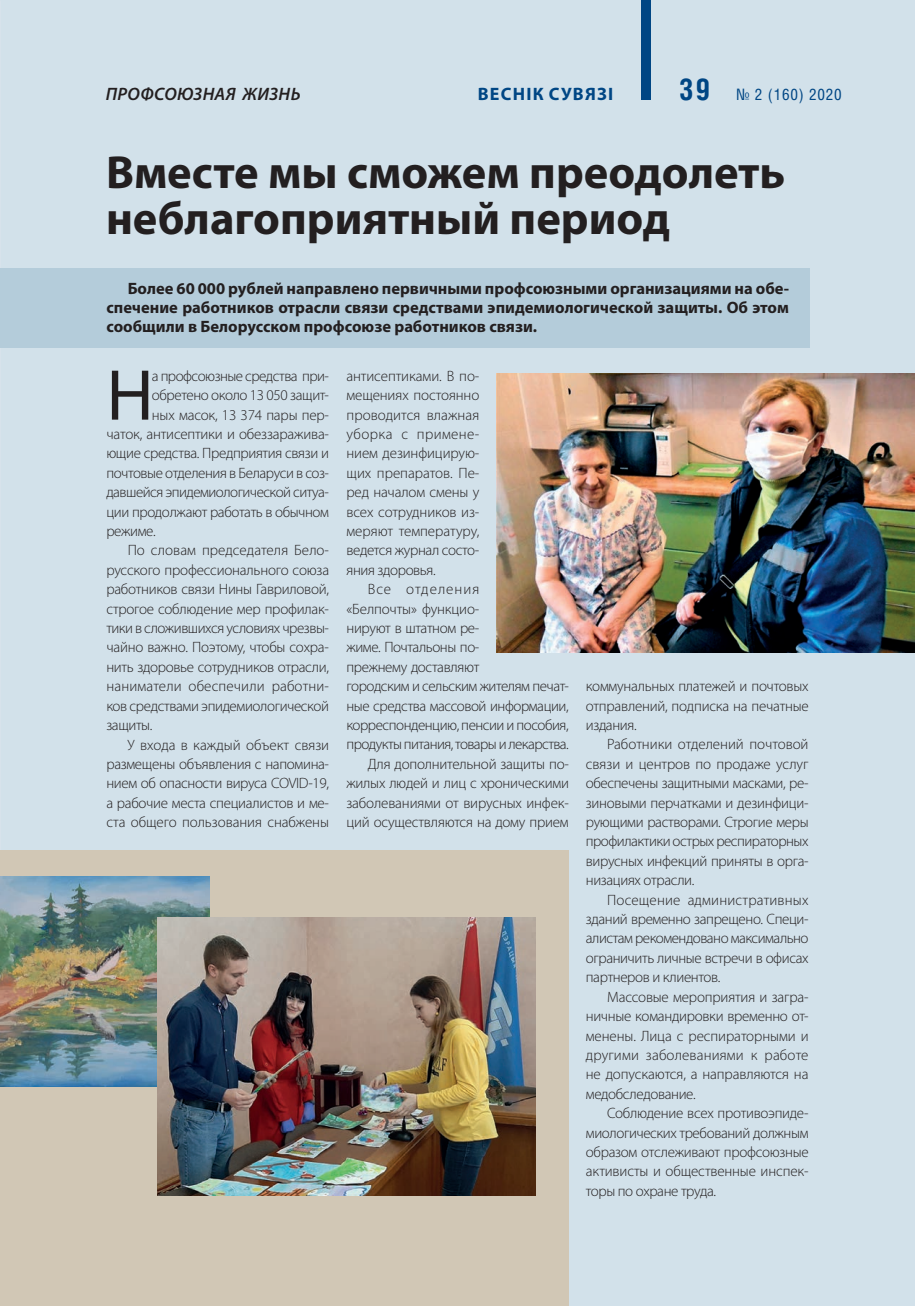
<style>
.page{position:relative;width:915px;height:1306px;background:#fff}
.page>*{position:absolute;margin:0;border:0;box-sizing:border-box;transform-origin:0 0}
._000_Text_OSNOV{font:72.6px "Myriad Pro";color:#231f20}
._500_Text_OSNOV{font:700 46.5px/46.5px "Myriad Pro";color:#231f20}
.t1{font:italic 600 18px "Myriad Pro";letter-spacing:.02em;color:#231f20}
.t2{font:700 18px "Myriad Pro";letter-spacing:.07em;color:#004684}
._000_Text_OSNOV-2{font:700 16.5px/18.8px "Myriad Pro";color:#231f20;text-align:justify}
.t3{font:15.75px "Helios Cond C";letter-spacing:.05em;color:#004684}
._000_Text_OSNOV-3{font:300 15px/19.4px "Myriad Pro";letter-spacing:-.025em;color:#231f20;text-align:justify}
.s1{font-weight:700;font-size:30px}
</style>
<div class="page">
<div style="left:0;top:0;width:914px;height:1305px;background:#d2e1ea"></div>
<div style="left:0;top:850px;width:568px;height:455px;background:#d1c7b5"></div>
<img style="left:0;top:876px;width:209px;height:210px">
<div style="left:0;top:268px;width:809px;height:80px;background:#b4ccda"></div>
<img style="left:158px;top:917px;width:377px;height:278px">
<img style="left:496px;top:373px;width:417px;height:279px">
<div style="left:641px;top:0;width:10px;height:100px;background:#004684"></div>
<p class="t1" style="left:106px;top:82px;width:196px">ПРОФСОЮЗНАЯ ЖИЗНЬ</p>
<p class="t2" style="left:477px;top:82px;width:137px">ВЕСНIК СУВЯЗI</p>
<p class="t3" style="left:678px;top:84px;width:164px"><span class="s1">39</span> № 2 (160) 2020</p>
<p class="_500_Text_OSNOV" style="left:106px;top:147px;width:680px">Вместе мы сможем преодолеть неблагоприятный период</p>
<p class="_000_Text_OSNOV-2" style="left:106px;top:278px;width:684px;text-indent:21px">Более 60 000 рублей направлено первичными профсоюзными организациями на обе&shy;спечение работников отрасли связи средствами эпидемиологической защиты. Об этом сообщили в Белорусском профсоюзе работников связи.</p>
<p class="_000_Text_OSNOV" style="left:106px;top:350px;width:49px">Н</p>
<p class="_000_Text_OSNOV-3" style="left:152px;top:366px;width:179px">а профсоюзные средства при-</p>
<p class="_000_Text_OSNOV-3" style="left:346px;top:366px;width:134px">антисептиками. В по&shy;мещениях постоянно проводится влажная уборка с примене&shy;нием дезинфицирую&shy;щих препаратов. Пе&shy;ред началом смены у всех сотрудников из&shy;меряют температуру, ведется журнал состо&shy;яния здоровья.</p>
<p class="_000_Text_OSNOV-3" style="left:346px;top:579px;width:224px;text-align:left;text-indent:21px">Все отделения<br>«Белпочты» функцио-<br>нируют в штатном ре-<br>жиме. Почтальоны по-<br>прежнему доставляют<br>городским и сельским жителям печат&shy;ные средства массовой информации, корреспонденцию, пенсии и пособия, продукты питания, товары и лекарства.</p>
<p class="_000_Text_OSNOV-3" style="left:346px;top:754px;width:224px;text-indent:21px">Для дополнительной защиты по&shy;жилых людей и лиц с хроническими заболеваниями от вирусных инфек&shy;ций осуществляются на дому прием</p>
<p class="_000_Text_OSNOV-3" style="left:152px;top:386px;width:179px">обретено около 13 050 защит-</p>
<p class="_000_Text_OSNOV-3" style="left:152px;top:405px;width:179px">ных масок, 13 374 пары пер-</p>
<p class="_000_Text_OSNOV-3" style="left:106px;top:424px;width:224px">чаток, антисептики и обеззаражива-</p>
<p class="_000_Text_OSNOV-3" style="left:106px;top:444px;width:224px">ющие средства. Предприятия связи и</p>
<p class="_000_Text_OSNOV-3" style="left:106px;top:463px;width:224px">почтовые отделения в Беларуси в соз-</p>
<p class="_000_Text_OSNOV-3" style="left:106px;top:483px;width:224px">давшейся эпидемиологической ситуа-</p>
<p class="_000_Text_OSNOV-3" style="left:106px;top:502px;width:224px">ции продолжают работать в обычном</p>
<p class="_000_Text_OSNOV-3" style="left:106px;top:521px;width:51px">режиме.</p>
<p class="_000_Text_OSNOV-3" style="left:106px;top:541px;width:224px;text-indent:21px">По словам председателя Бело&shy;русского профессионального союза работников связи Нины Гавриловой, строгое соблюдение мер профилак&shy;тики в сложившихся условиях чрезвы&shy;чайно важно. Поэтому, чтобы сохра&shy;нить здоровье сотрудников отрасли, наниматели обеспечили работни&shy;ков средствами эпидемиологической защиты.</p>
<p class="_000_Text_OSNOV-3" style="left:106px;top:735px;width:224px;text-indent:21px">У входа в каждый объект связи размещены объявления с напомина&shy;нием об опасности вируса COVID-19, а рабочие места специалистов и ме&shy;ста общего пользования снабжены</p>
<p class="_000_Text_OSNOV-3" style="left:585px;top:676px;width:224px">коммунальных платежей и почтовых отправлений, подписка на печатные издания.</p>
<p class="_000_Text_OSNOV-3" style="left:585px;top:735px;width:224px;text-indent:21px">Работники отделений почтовой связи и центров по продаже услуг обеспечены защитными масками, ре&shy;зиновыми перчатками и дезинфици&shy;рующими растворами. Строгие меры профилактики острых респираторных вирусных инфекций приняты в орга&shy;низациях отрасли.</p>
<p class="_000_Text_OSNOV-3" style="left:585px;top:890px;width:224px;text-indent:21px">Посещение административных зданий временно запрещено. Специ&shy;алистам рекомендовано максимально ограничить личные встречи в офисах партнеров и клиентов.</p>
<p class="_000_Text_OSNOV-3" style="left:585px;top:987px;width:224px;text-indent:21px">Массовые мероприятия и загра&shy;ничные командировки временно от&shy;менены. Лица с респираторными и другими заболеваниями к работе не допускаются, а направляются на медобследование.</p>
<p class="_000_Text_OSNOV-3" style="left:585px;top:1103px;width:224px;text-indent:21px">Соблюдение всех противоэпиде&shy;миологических требований должным образом отслеживают профсоюзные активисты и общественные инспек&shy;торы по охране труда.</p>
</div>
